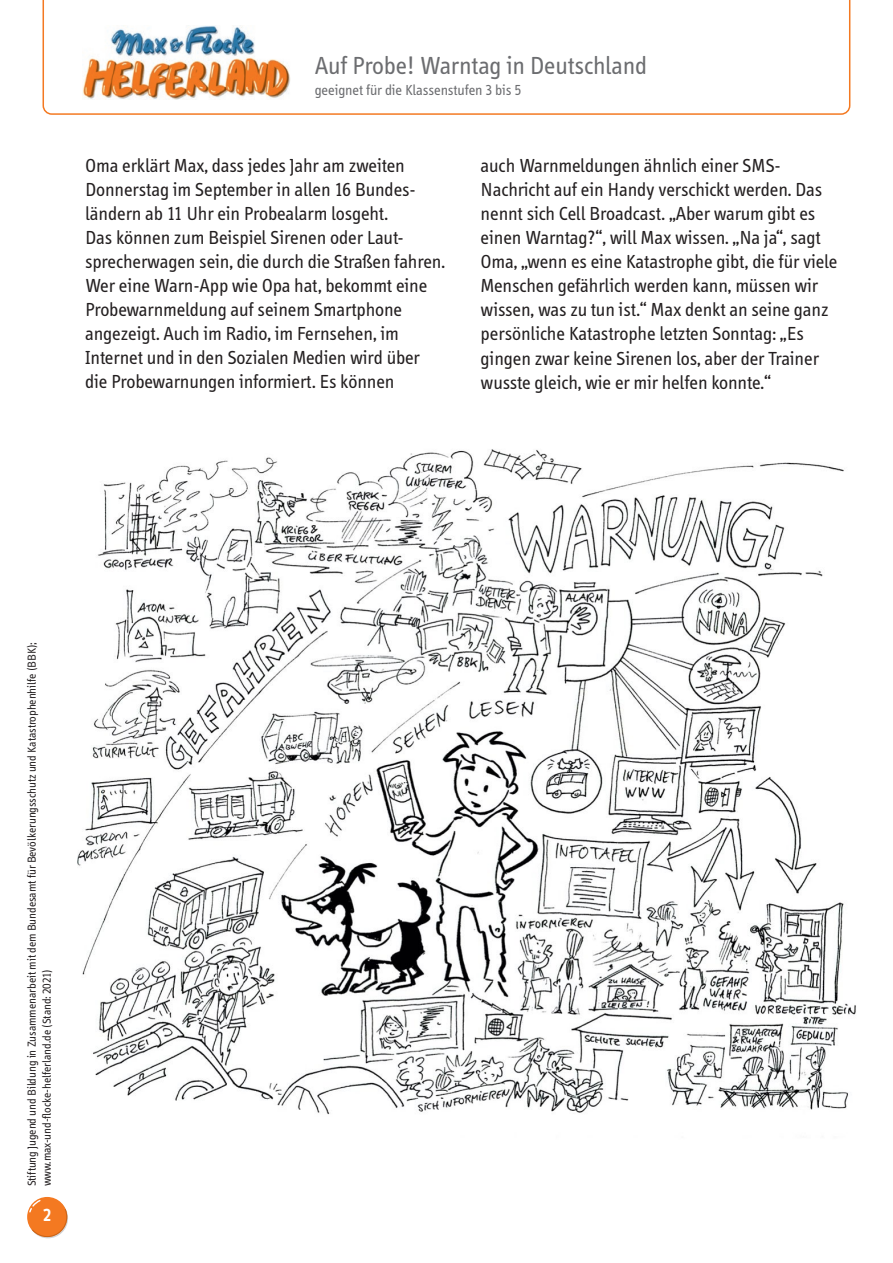
<style>
.page{position:relative;width:893px;height:1263px;background:#fff}
.page>*{position:absolute;margin:0;border:0;box-sizing:border-box;transform-origin:0 0}
.t1{font:25.5px "Info";color:#6c6d70}
.t2{font:19.5px/24px "Info";color:#231f20}
.t3{font:700 18px "Info";color:#fff}
.t4{font:15px "Info";color:#6c6d70}
.t5{font:12px/15px "Info";color:#231f20}
</style>
<div class="page">
<svg style="left:43px;top:0;width:807px;height:115px"></svg>
<img style="left:82px;top:26px;width:209px;height:74px">
<div style="left:28px;top:1198px;width:40px;height:40px;background:#d1d2d4;border-radius:50%"></div>
<svg style="left:27px;top:1197px;width:40px;height:40px"></svg>
<svg style="left:28px;top:1199px;width:40px;height:38px"></svg>
<img style="left:77px;top:449px;width:779px;height:666px">
<h1 class="t1" style="left:315px;top:52px;width:334px">Auf Probe! Warntag in Deutschland</h1>
<p class="t4" style="left:315px;top:82px;width:208px">geeignet für die Klassenstufen 3 bis 5</p>
<p class="t2" style="left:85px;top:154px;width:361px">Oma erklärt Max, dass jedes Jahr am zweiten Donnerstag im September in allen 16 Bundes&shy;ländern ab 11 Uhr ein Probealarm losgeht.<br>Das können zum Beispiel Sirenen oder Laut&shy;sprecherwagen sein, die durch die Straßen fahren.<br>Wer eine Warn-App wie Opa hat, bekommt eine Probewarnmeldung auf seinem Smartphone angezeigt. Auch im Radio, im Fernsehen, im Internet und in den Sozialen Medien wird über die Probewarnungen informiert. Es können</p>
<p class="t2" style="left:481px;top:154px;width:358px">auch Warnmeldungen ähnlich einer SMS-Nachricht auf ein Handy verschickt werden. Das nennt sich Cell Broadcast. „Aber warum gibt es einen Warntag?“, will Max wissen. „Na ja“, sagt Oma, „wenn es eine Katastrophe gibt, die für viele Menschen gefährlich werden kann, müssen wir wissen, was zu tun ist.“ Max denkt an seine ganz persönliche Katastrophe letzten Sonntag: „Es gingen zwar keine Sirenen los, aber der Trainer wusste gleich, wie er mir helfen konnte.“</p>
<p class="t5" style="left:25px;top:1186px;width:546px;rotate:-90deg">Stiftung Jugend und Bildung in Zusammenarbeit mit dem Bundesamt für Bevölkerungsschutz und Katastrophenhilfe (BBK); www.max-und-flocke-helferland.de (Stand: 2021)</p>
<p class="t3" style="left:43px;top:1205px;width:10px">2</p>
</div>
